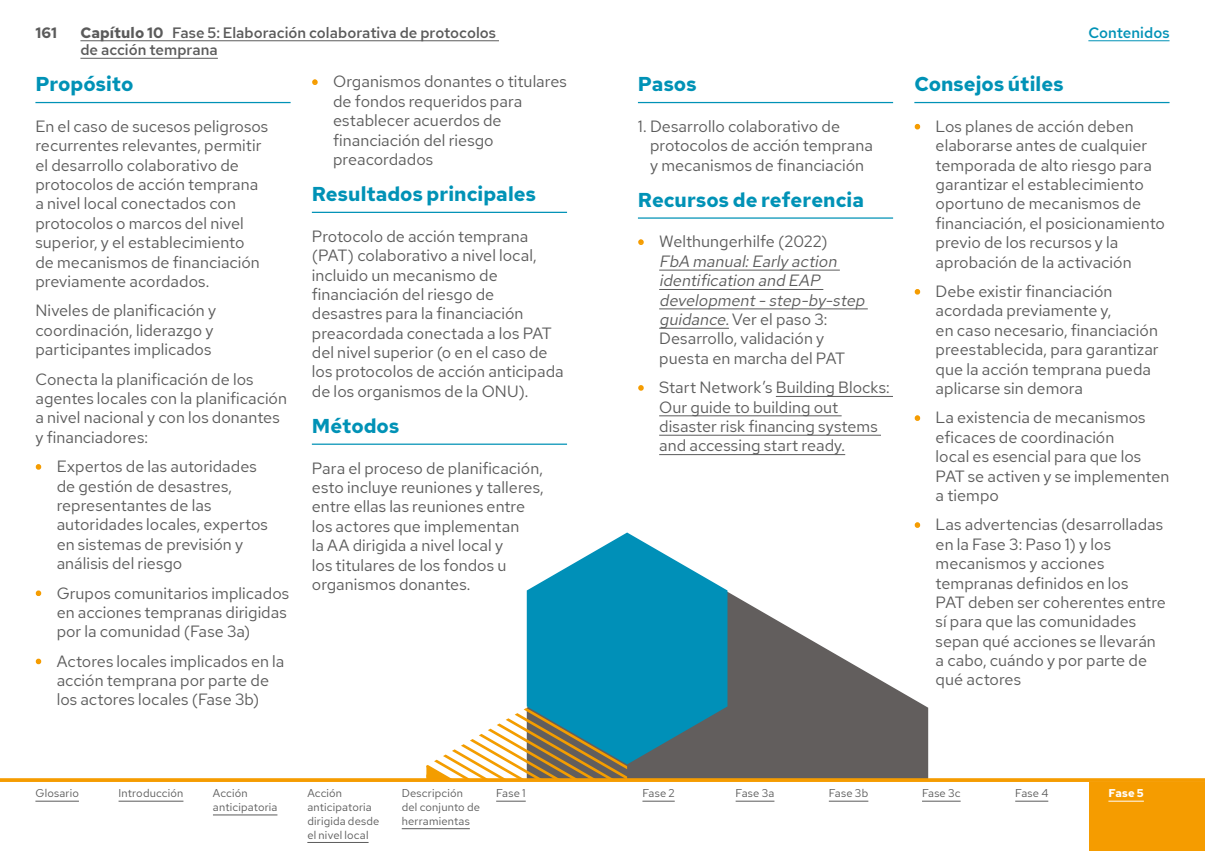
<style>
.page{position:relative;width:1205px;height:851px;background:#fff}
.page>*{position:absolute;margin:0;border:0;box-sizing:border-box;transform-origin:0 0}
.t1{font:700 20px "Red Hat Text";letter-spacing:.005em;color:#0092b6}
.t2{font:16.25px/19.4px "Red Hat Text";color:#5b5b5b}
.t3{font:500 15px/17.5px "Red Hat Text";letter-spacing:.005em;color:#5b5b5b}
.t4{font:500 15px "Red Hat Text";letter-spacing:.005em;color:#0092b6}
.t5{font:700 15px "Red Hat Text";color:#5b5b5b}
.t6{font:11.25px/13.8px "Red Hat Text";letter-spacing:.015em;color:#5b5b5b}
.t7{font:700 11.25px "Red Hat Text";color:#fff}
.s1{font-weight:700}
.s2{font-weight:700;color:#f59c00}
.s3{font-style:italic}
</style>
<div class="page">
<hr style="left:35px;top:102px;width:256px;height:1px;background:#0092b6">
<hr style="left:312px;top:212px;width:255px;height:1px;background:#0092b6">
<hr style="left:312px;top:443px;width:255px;height:2px;background:#0092b6">
<hr style="left:638px;top:102px;width:255px;height:1px;background:#0092b6">
<hr style="left:638px;top:217px;width:255px;height:2px;background:#0092b6">
<hr style="left:659px;top:270px;width:181px;height:1px;background:#5b5b5b">
<hr style="left:659px;top:289px;width:164px;height:1px;background:#5b5b5b">
<hr style="left:659px;top:308px;width:209px;height:1px;background:#5b5b5b">
<hr style="left:659px;top:328px;width:70px;height:1px;background:#5b5b5b">
<hr style="left:776px;top:396px;width:117px;height:1px;background:#5b5b5b">
<hr style="left:659px;top:415px;width:182px;height:1px;background:#5b5b5b">
<hr style="left:659px;top:435px;width:222px;height:1px;background:#5b5b5b">
<hr style="left:659px;top:454px;width:186px;height:1px;background:#5b5b5b">
<hr style="left:914px;top:102px;width:255px;height:1px;background:#0092b6">
<svg style="left:627px;top:591px;width:301px;height:187px;fill:#625e5d"></svg>
<svg style="left:527px;top:532px;width:200px;height:232px;background:#2b9cbc"></svg>
<svg style="left:426px;top:707px;width:201px;height:71px"></svg>
<hr style="left:80px;top:40px;width:419px;height:1px;background:#5b5b5b">
<hr style="left:80px;top:58px;width:138px;height:1px;background:#5b5b5b">
<div style="left:1089px;top:781px;width:116px;height:69px;background:#f59c00"></div>
<hr style="left:0;top:778px;width:1205px;height:3px;background:#f59c00">
<hr style="left:735px;top:800px;width:39px;height:1px;background:#5b5b5b">
<hr style="left:1015px;top:800px;width:33px;height:1px;background:#5b5b5b">
<hr style="left:829px;top:800px;width:39px;height:1px;background:#5b5b5b">
<hr style="left:1108px;top:800px;width:36px;height:1px;background:#fff">
<hr style="left:922px;top:800px;width:38px;height:1px;background:#5b5b5b">
<hr style="left:642px;top:800px;width:33px;height:1px;background:#5b5b5b">
<hr style="left:496px;top:800px;width:30px;height:1px;background:#5b5b5b">
<hr style="left:402px;top:828px;width:68px;height:1px;background:#5b5b5b">
<hr style="left:307px;top:842px;width:61px;height:1px;background:#5b5b5b">
<hr style="left:213px;top:814px;width:64px;height:1px;background:#5b5b5b">
<hr style="left:119px;top:800px;width:64px;height:1px;background:#5b5b5b">
<hr style="left:35px;top:800px;width:44px;height:1px;background:#5b5b5b">
<hr style="left:1088px;top:40px;width:81px;height:1px;background:#0092b6">
<p class="t5" style="left:35px;top:22px;width:23px">161</p>
<p class="t3" style="left:80px;top:24px;width:417px"><span class="s1">Capítulo 10</span> Fase 5: Elaboración colaborativa de protocolos de acción temprana</p>
<p class="t1" style="left:35px;top:71px;width:100px">Propósito</p>
<p class="t2" style="left:35px;top:116px;width:234px">En el caso de sucesos peligrosos recurrentes relevantes, permitir el desarrollo colaborativo de protocolos de acción temprana a nivel local conectados con protocolos o marcos del nivel superior, y el establecimiento<br>de mecanismos de financiación previamente acordados.</p>
<p class="t2" style="left:35px;top:301px;width:182px">Niveles de planificación y coordinación, liderazgo y participantes implicados</p>
<p class="t2" style="left:35px;top:369px;width:253px">Conecta la planificación de los agentes locales con la planificación a nivel nacional y con los donantes y financiadores:</p>
<p class="t2" style="left:57px;top:456px;width:213px;text-indent:-21px"><span class="s2">•</span> Expertos de las autoridades de gestión de desastres, representantes de las autoridades locales, expertos en sistemas de previsión y análisis del riesgo</p>
<p class="t2" style="left:57px;top:582px;width:234px;text-indent:-21px"><span class="s2">•</span> Grupos comunitarios implicados en acciones tempranas dirigidas por la comunidad (Fase 3a)</p>
<p class="t2" style="left:35px;top:651px;width:250px;text-align:center"><span class="s2">•</span> Actores locales implicados en la acción temprana por parte de<br>los actores locales (Fase 3b)</p>
<p class="t2" style="left:333px;top:72px;width:235px;text-indent:-21px"><span class="s2">•</span> Organismos donantes o titulares de fondos requeridos para establecer acuerdos de financiación del riesgo preacordados</p>
<p class="t1" style="left:312px;top:181px;width:226px">Resultados principales</p>
<p class="t2" style="left:312px;top:226px;width:253px">Protocolo de acción temprana (PAT) colaborativo a nivel local, incluido un mecanismo de financiación del riesgo de desastres para la financiación preacordada conectada a los PAT del nivel superior (o en el caso de los protocolos de acción anticipada de los organismos de la ONU).</p>
<p class="t1" style="left:312px;top:412px;width:89px">Métodos</p>
<p class="t2" style="left:312px;top:458px;width:233px">Para el proceso de planificación, esto incluye reuniones y talleres, entre ellas las reuniones entre los actores que implementan<br>la AA dirigida a nivel local y<br>los titulares de los fondos u organismos donantes.</p>
<p class="t1" style="left:638px;top:71px;width:60px">Pasos</p>
<p class="t2" style="left:650px;top:116px;width:224px;text-indent:-12px">1. Desarrollo colaborativo de protocolos de acción temprana y mecanismos de financiación</p>
<p class="t1" style="left:638px;top:186px;width:228px">Recursos de referencia</p>
<p class="t2" style="left:659px;top:232px;width:211px;text-indent:-21px"><span class="s2">•</span> Welthungerhilfe (2022)<br><span class="s3">FbA manual:Early action identification and EAP development- step-by-step guidance.</span>Ve r e l p a s o 3 :<br>Desarrollo, validación y puesta en marcha del PAT</p>
<p class="t2" style="left:659px;top:377px;width:232px;text-indent:-21px"><span class="s2">•</span> Start Network’s Building Blocks:<br>Our guide to building out disaster risk financing systems and accessing start ready.</p>
<p class="t4" style="left:1088px;top:23px;width:83px">Contenidos</p>
<p class="t1" style="left:914px;top:71px;width:151px">Consejos útiles</p>
<p class="t2" style="left:935px;top:116px;width:231px;text-indent:-21px"><span class="s2">•</span> Los planes de acción deben elaborarse antes de cualquier temporada de alto riesgo para garantizar el establecimiento oportuno de mecanismos de financiación, el posicionamiento previo de los recursos y la aprobación de la activación</p>
<p class="t2" style="left:935px;top:281px;width:224px;text-indent:-21px"><span class="s2">•</span> Debe existir financiación acordada previamente y,<br>en caso necesario, financiación preestablecida, para garantizar que la acción temprana pueda aplicarse sin demora</p>
<p class="t2" style="left:935px;top:407px;width:235px;text-indent:-21px"><span class="s2">•</span> La existencia de mecanismos eficaces de coordinación<br>local es esencial para que los<br>PAT se activen y se implementen a tiempo</p>
<p class="t2" style="left:935px;top:514px;width:232px;text-indent:-21px"><span class="s2">•</span> Las advertencias (desarrolladas en la Fase 3: Paso 1) y los mecanismos y acciones tempranas definidos en los<br>PAT deben ser coherentes entre sí para que las comunidades sepan qué acciones se llevarán a cabo, cuándo y por parte de qué actores</p>
<p class="t6" style="left:35px;top:786px;width:45px">Glosario</p>
<p class="t6" style="left:119px;top:786px;width:66px">Introducción</p>
<p class="t6" style="left:213px;top:786px;width:66px">Acción anticipatoria</p>
<p class="t6" style="left:307px;top:786px;width:74px">Acción anticipatoria dirigida desde el nivel local</p>
<p class="t6" style="left:402px;top:786px;width:63px">Descripción</p>
<p class="t6" style="left:496px;top:786px;width:31px">Fase 1</p>
<p class="t6" style="left:642px;top:786px;width:34px">Fase 2</p>
<p class="t6" style="left:735px;top:786px;width:40px">Fase 3a</p>
<p class="t6" style="left:829px;top:786px;width:41px">Fase 3b</p>
<p class="t6" style="left:922px;top:786px;width:40px">Fase 3c</p>
<p class="t6" style="left:1015px;top:786px;width:35px">Fase 4</p>
<p class="t7" style="left:1108px;top:785px;width:37px">Fase 5</p>
<p class="t6" style="left:402px;top:800px;width:80px">del conjunto de herramientas</p>
</div>
